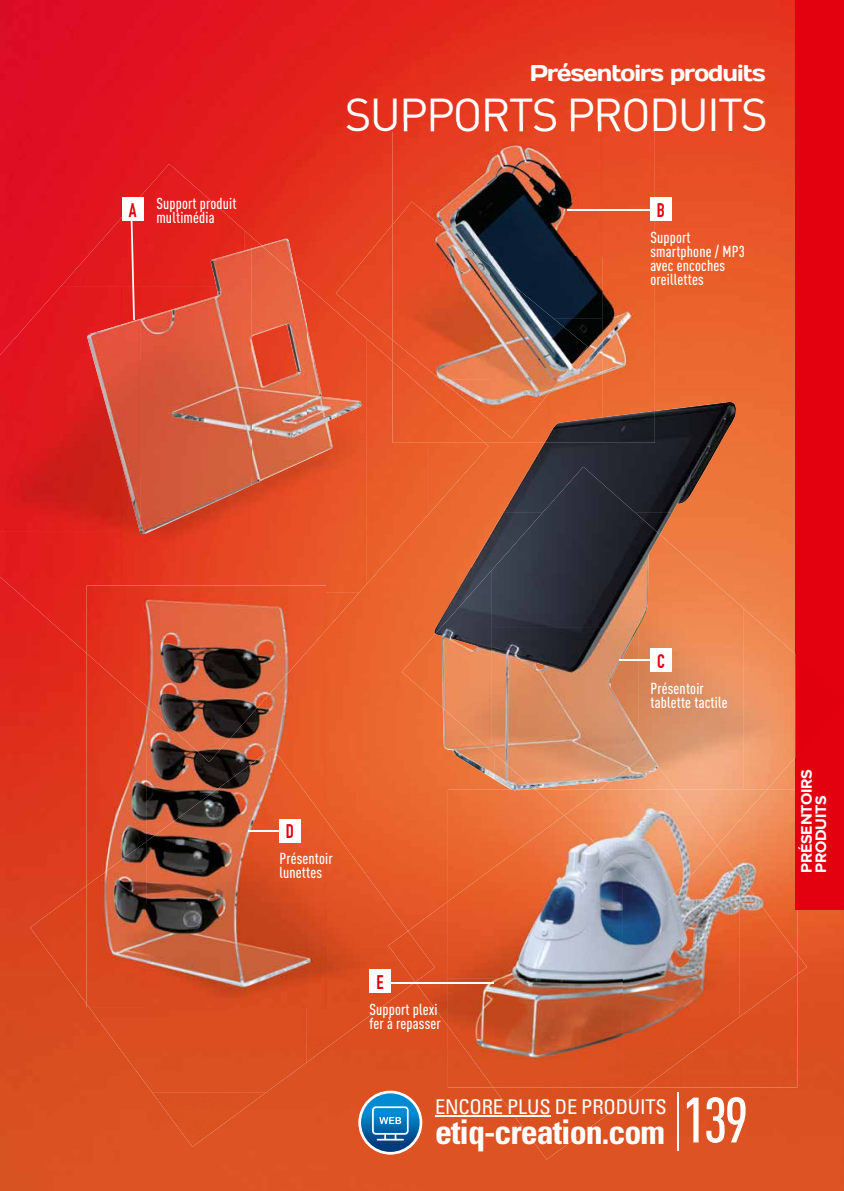
<style>
.page{position:relative;width:844px;height:1191px;background:#fff}
.page>*{position:absolute;margin:0;border:0;box-sizing:border-box;transform-origin:0 0}
.t1{font:500 63px "DIN Cond";color:#fff}
.t2{font:45.5px "DIN";letter-spacing:-.04em;color:#fff}
.t3{font:700 condensed 34.12px "Univers LT";letter-spacing:-.03em;color:#fff}
.t4{font:22.75px "Days";letter-spacing:-.04em;color:#fff}
.t5{font:condensed 20.3px "Univers LT";letter-spacing:-.01em;color:#fff}
.t6{font:700 19.25px "DIN Condensed";color:#e3000f}
.t7{font:500 15.75px/14px "DIN Cond";letter-spacing:.01em;color:#fff}
.t8{font:700 15.75px/14px "Casto";letter-spacing:-.02em;color:#fff}
</style>
<div class="page">
<img style="left:0;top:0;width:843px;height:1191px">
<div style="left:795px;top:0;width:48px;height:909px;background:#e3000f"></div>
<img style="left:61px;top:164px;width:183px;height:122px">
<img style="left:244px;top:230px;width:122px;height:239px">
<img style="left:0;top:286px;width:122px;height:367px">
<img style="left:122px;top:286px;width:18px;height:33px">
<img style="left:366px;top:340px;width:62px;height:244px">
<img style="left:122px;top:532px;width:61px;height:53px">
<div style="left:427px;top:443px;width:61px;height:72px;background:#eb662e"></div>
<img style="left:183px;top:469px;width:183px;height:123px">
<img style="left:326px;top:592px;width:33px;height:38px">
<img style="left:261px;top:239px;width:35px;height:6px">
<img style="left:140px;top:248px;width:111px;height:285px">
<img style="left:251px;top:245px;width:56px;height:240px">
<img style="left:87px;top:319px;width:53px;height:213px">
<img style="left:307px;top:325px;width:54px;height:135px">
<img style="left:415px;top:901px;width:33px;height:125px">
<img style="left:797px;top:954px;width:9px;height:20px">
<div style="left:493px;top:1087px;width:143px;height:72px;background:#db5221"></div>
<svg style="left:635px;top:1087px;width:9px;height:6px"></svg>
<img style="left:739px;top:789px;width:56px;height:86px">
<img style="left:448px;top:789px;width:87px;height:26px">
<div style="left:717px;top:1017px;width:80px;height:70px;background:#db4f20"></div>
<img style="left:448px;top:815px;width:174px;height:272px">
<img style="left:622px;top:845px;width:117px;height:188px">
<img style="left:739px;top:875px;width:58px;height:142px">
<div style="left:622px;top:1033px;width:95px;height:54px;background:#da4f20"></div>
<img style="left:656px;top:534px;width:87px;height:255px">
<img style="left:743px;top:608px;width:52px;height:181px">
<img style="left:533px;top:788px;width:53px;height:1px">
<img style="left:795px;top:654px;width:1px;height:103px">
<img style="left:598px;top:764px;width:77px;height:25px">
<img style="left:717px;top:789px;width:49px;height:56px">
<img style="left:535px;top:789px;width:29px;height:26px">
<img style="left:564px;top:789px;width:153px;height:115px">
<div style="left:401px;top:634px;width:33px;height:74px;background:#eb6c32"></div>
<img style="left:503px;top:402px;width:233px;height:111px">
<img style="left:470px;top:512px;width:21px;height:56px">
<img style="left:659px;top:512px;width:13px;height:22px">
<img style="left:434px;top:568px;width:57px;height:211px">
<img style="left:494px;top:788px;width:39px;height:1px">
<svg style="left:511px;top:789px;width:12px;height:1px"></svg>
<img style="left:491px;top:467px;width:168px;height:161px">
<img style="left:435px;top:570px;width:56px;height:181px">
<img style="left:491px;top:627px;width:165px;height:161px">
<img style="left:610px;top:753px;width:47px;height:28px">
<img style="left:306px;top:820px;width:109px;height:218px">
<div style="left:89px;top:1007px;width:217px;height:85px;background:#db4e20"></div>
<img style="left:306px;top:1038px;width:33px;height:24px">
<div style="left:152px;top:1092px;width:114px;height:54px;background:#db5322"></div>
<div style="left:388px;top:931px;width:47px;height:51px;background:#de4f21"></div>
<div style="left:30px;top:885px;width:57px;height:119px;background:#da461e"></div>
<img style="left:87px;top:703px;width:59px;height:138px">
<img style="left:266px;top:703px;width:60px;height:45px">
<img style="left:87px;top:585px;width:239px;height:118px">
<img style="left:143px;top:703px;width:118px;height:59px">
<img style="left:146px;top:748px;width:180px;height:259px">
<img style="left:87px;top:841px;width:59px;height:166px">
<img style="left:336px;top:225px;width:56px;height:115px">
<img style="left:392px;top:132px;width:210px;height:124px">
<img style="left:602px;top:132px;width:52px;height:279px">
<img style="left:490px;top:256px;width:112px;height:62px">
<img style="left:587px;top:318px;width:15px;height:93px">
<img style="left:484px;top:420px;width:60px;height:23px">
<div style="left:392px;top:379px;width:92px;height:64px;background:#e95c2b"></div>
<img style="left:544px;top:411px;width:110px;height:32px">
<img style="left:392px;top:122px;width:262px;height:10px">
<img style="left:392px;top:201px;width:98px;height:178px">
<img style="left:489px;top:266px;width:98px;height:172px">
<img style="left:440px;top:379px;width:50px;height:41px">
<div style="left:279px;top:819px;width:21px;height:23px;background:#fff"></div>
<div style="left:122px;top:197px;width:21px;height:24px;background:#fff"></div>
<div style="left:650px;top:197px;width:21px;height:24px;background:#fff"></div>
<div style="left:650px;top:648px;width:21px;height:24px;background:#fff"></div>
<div style="left:369px;top:969px;width:21px;height:24px;background:#fff"></div>
<svg style="left:131px;top:221px;width:4px;height:99px"></svg>
<hr style="left:567px;top:209px;width:84px;height:1px;background:#fff">
<hr style="left:619px;top:659px;width:35px;height:2px;background:#fff">
<hr style="left:388px;top:982px;width:105px;height:2px;background:#fff">
<hr style="left:248px;top:830px;width:32px;height:2px;background:#fff">
<hr style="left:676px;top:1092px;width:2px;height:58px;background:#fff">
<hr style="left:435px;top:1115px;width:115px;height:1px;background:#fff">
<svg style="left:359px;top:1092px;width:62px;height:61px;background:#1f7eb9"></svg>
<div style="left:358px;top:1090px;width:64px;height:64px;border:3px solid #fff;border-radius:50%"></div>
<hr style="left:377px;top:1138px;width:26px;height:2px;background:#fff">
<svg style="left:372px;top:1106px;width:36px;height:33px"></svg>
<p class="t6" style="left:129px;top:199px;width:9px">A</p>
<p class="t7" style="left:156px;top:196px;width:82px">Support produit multimédia</p>
<h3 class="t4" style="left:529px;top:59px;width:237px">Présentoirs produits</h3>
<h2 class="t2" style="left:345px;top:86px;width:424px">SUPPORTS PRODUITS</h2>
<p class="t6" style="left:656px;top:199px;width:10px">B</p>
<p class="t7" style="left:650px;top:230px;width:96px">Support smartphone / MP3 avec encoches oreillettes</p>
<p class="t6" style="left:657px;top:649px;width:9px">C</p>
<p class="t7" style="left:650px;top:681px;width:79px">Présentoir tablette tactile</p>
<p class="t6" style="left:286px;top:820px;width:10px">D</p>
<p class="t7" style="left:279px;top:851px;width:55px">Présentoir lunettes</p>
<p class="t6" style="left:376px;top:970px;width:9px">E</p>
<p class="t7" style="left:369px;top:1002px;width:73px">Support plexi fer à repasser</p>
<p class="t5" style="left:435px;top:1093px;width:233px">ENCORE PLUS DE PRODUITS</p>
<h3 class="t3" style="left:435px;top:1110px;width:231px">etiq-creation.com</h3>
<h1 class="t1" style="left:682px;top:1082px;width:67px">139</h1>
<p class="t8" style="left:799px;top:872px;width:105px;rotate:-90deg">PRÉSENTOIRS<br>PRODUITS</p>
</div>
